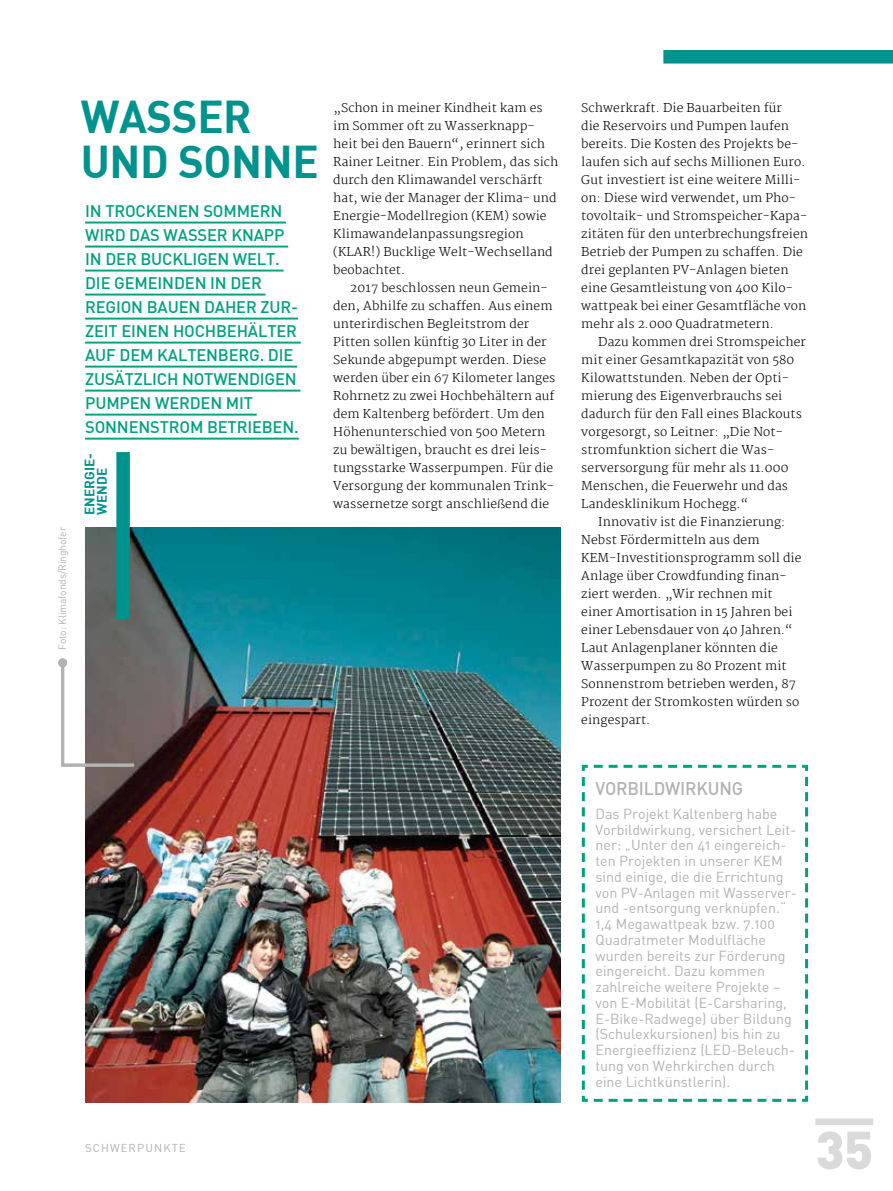
<style>
.page{position:relative;width:893px;height:1191px;background:#fff}
.page>*{position:absolute;margin:0;border:0;box-sizing:border-box;transform-origin:0 0}
.t1{font:900 52.5px "DIN";color:#dadada}
.t2{font:45px/45px "DIN Bold";letter-spacing:-.01em;color:#00928c}
.t3{font:500 18px "DIN";letter-spacing:-.01em;color:#b3b2b2}
.t4{font:500 16.5px/24px "DIN";letter-spacing:-.01em;color:#00a080}
.t5{font:14.25px/15.8px "DIN Alternate";color:#b3b2b2}
.t6{font:13.5px/12.3px "DIN Bold";color:#00928c}
.t7{font:200 12px/18px "Martel";letter-spacing:.01em;color:#000}
.t8{font:11.25px "DIN";letter-spacing:.1em;color:#b0b0b0}
.t9{font:10.5px "DIN Alternate";letter-spacing:-.01em;color:#b3b2b2}
</style>
<div class="page">
<div style="left:815px;top:1118px;width:58px;height:7px;background:#dadada"></div>
<div style="left:663px;top:50px;width:230px;height:14px;background:#00928c"></div>
<svg style="left:581px;top:764px;width:228px;height:338px"></svg>
<img style="left:85px;top:527px;width:475px;height:576px">
<div style="left:116px;top:452px;width:14px;height:167px;background:#00928c"></div>
<hr style="left:85px;top:221px;width:201px;height:2px;background:#00a080">
<hr style="left:85px;top:245px;width:203px;height:2px;background:#00a080">
<hr style="left:85px;top:269px;width:199px;height:2px;background:#00a080">
<hr style="left:85px;top:293px;width:180px;height:2px;background:#00a080">
<hr style="left:85px;top:317px;width:213px;height:2px;background:#00a080">
<hr style="left:85px;top:341px;width:216px;height:2px;background:#00a080">
<hr style="left:85px;top:365px;width:212px;height:2px;background:#00a080">
<hr style="left:85px;top:389px;width:215px;height:2px;background:#00a080">
<hr style="left:85px;top:413px;width:172px;height:2px;background:#00a080">
<hr style="left:85px;top:437px;width:214px;height:2px;background:#00a080">
<hr style="left:61px;top:661px;width:3px;height:104px;background:#b3b2b2">
<div style="left:58px;top:658px;width:9px;height:9px;background:#b3b2b2;border-radius:50%"></div>
<hr style="left:61px;top:763px;width:73px;height:3px;background:#b3b2b2">
<p class="t9" style="left:56px;top:650px;width:124px;rotate:-90deg">Foto: Klimafonds/Ringhofer</p>
<h2 class="t2" style="left:81px;top:92px;width:239px">WASSER<br>UND SONNE</h2>
<h3 class="t4" style="left:85px;top:198px;width:215px">IN TROCKENEN SOMMERN<br>WIRD DAS WASSER KNAPP<br>IN DER BUCKLIGEN WELT.<br>DIE GEMEINDEN IN DER<br>REGION BAUEN DAHER ZUR-<br>ZEIT EINEN HOCHBEHÄLTER<br>AUF DEM KALTENBERG. DIE<br>ZUSÄTZLICH NOTWENDIGEN<br>PUMPEN WERDEN MIT<br>SONNENSTROM BETRIEBEN.</h3>
<p class="t6" style="left:83px;top:515px;width:63px;rotate:-90deg">ENERGIE-<br>WENDE</p>
<p class="t7" style="left:333px;top:98px;width:227px">„Schon in meiner Kindheit kam es im Sommer oft zu Wasserknapp&shy;heit bei den Bauern“, erinnert sich<br>Rainer Leitner. Ein Problem, das sich durch den Klimawandel verschärft hat, wie der Manager der Klima- und<br>Energie-Modellregion (KEM) sowie<br>Klimawandelanpassungsregion (KLAR!) Bucklige Welt-Wechselland beobachtet.</p>
<p class="t7" style="left:333px;top:278px;width:224px;text-indent:17px">2017 beschlossen neun Gemein&shy;den, Abhilfe zu schaffen. Aus einem unterirdischen Begleitstrom der Pitten sollen künftig 30 Liter in der Sekunde abgepumpt werden. Diese werden über ein 67 Kilometer langes Rohrnetz zu zwei Hochbehältern auf dem Kaltenberg befördert. Um den Höhenunterschied von 500 Metern zu bewältigen, braucht es drei leis&shy;tungsstarke Wasserpumpen. Für die Versorgung der kommunalen Trink&shy;wassernetze sorgt anschließend die</p>
<p class="t8" style="left:85px;top:1141px;width:102px">SCHWERPUNKTE</p>
<p class="t7" style="left:581px;top:98px;width:228px">Schwerkraft. Die Bauarbeiten für<br>die Reservoirs und Pumpen laufen bereits. Die Kosten des Projekts be&shy;laufen sich auf sechs Millionen Euro.<br>Gut investiert ist eine weitere Milli&shy;on: Diese wird verwendet, um Pho&shy;tovoltaik- und Stromspeicher-Kapa&shy;zitäten für den unterbrechungsfreien Betrieb der Pumpen zu schaffen. Die drei geplanten PV-Anlagen bieten eine Gesamtleistung von 400 Kilo&shy;wattpeak bei einer Gesamtfläche von mehr als 2.000 Quadratmetern.</p>
<p class="t7" style="left:598px;top:332px;width:209px">Dazu kommen drei Stromspeicher</p>
<p class="t7" style="left:581px;top:350px;width:214px">mit einer Gesamtkapazität von 580</p>
<p class="t7" style="left:581px;top:368px;width:209px">Kilowattstunden. Neben der Opti-</p>
<p class="t7" style="left:581px;top:386px;width:202px">mierung des Eigenverbrauchs sei</p>
<p class="t7" style="left:581px;top:404px;width:222px">dadurch für den Fall eines Blackouts</p>
<p class="t7" style="left:581px;top:422px;width:203px">vorgesorgt, so Leitner: „Die Not-</p>
<p class="t7" style="left:581px;top:440px;width:194px">stromfunktion sichert die Was-</p>
<p class="t7" style="left:581px;top:458px;width:209px">serversorgung für mehr als 11.000</p>
<p class="t7" style="left:581px;top:476px;width:208px">Menschen, die Feuerwehr und das</p>
<p class="t7" style="left:581px;top:494px;width:169px">Landesklinikum Hochegg.“</p>
<p class="t7" style="left:598px;top:512px;width:189px">Innovativ ist die Finanzierung:</p>
<p class="t7" style="left:581px;top:530px;width:180px">Nebst Fördermitteln aus dem</p>
<p class="t7" style="left:581px;top:548px;width:222px">KEM-Investitionsprogramm soll die</p>
<p class="t7" style="left:581px;top:566px;width:207px">Anlage über Crowdfunding finan-</p>
<p class="t7" style="left:581px;top:584px;width:193px">ziert werden. „Wir rechnen mit</p>
<p class="t7" style="left:581px;top:602px;width:213px">einer Amortisation in 15 Jahren bei</p>
<p class="t7" style="left:581px;top:620px;width:213px">einer Lebensdauer von 40 Jahren.“</p>
<p class="t7" style="left:581px;top:638px;width:198px">Laut Anlagenplaner könnten die</p>
<p class="t7" style="left:581px;top:656px;width:207px">Wasserpumpen zu 80 Prozent mit</p>
<p class="t7" style="left:581px;top:674px;width:216px">Sonnenstrom betrieben werden, 87</p>
<p class="t7" style="left:581px;top:692px;width:219px">Prozent der Stromkosten würden so</p>
<p class="t7" style="left:581px;top:710px;width:71px">eingespart.</p>
<h3 class="t3" style="left:595px;top:777px;width:149px">VORBILDWIRKUNG</h3>
<p class="t5" style="left:595px;top:805px;width:203px">Das Projekt Kaltenberg habe<br>Vorbildwirkung, versichert Leit&shy;ner: „Unter den 41 eingereich&shy;ten Projekten in unserer KEM sind einige, die die Errichtung von PV-Anlagen mit Wasserver&shy;und -entsorgung verknüpfen.“<br>1,4 Megawattpeak bzw. 7.100<br>Quadratmeter Modulfläche wurden bereits zur Förderung eingereicht. Dazu kommen zahlreiche weitere Projekte – von E-Mobilität (E-Carsharing,<br>E-Bike-Radwege) über Bildung (Schulexkursionen) bis hin zu<br>Energieeffizienz (LED-Beleuch&shy;tung von Wehrkirchen durch eine Lichtkünstlerin).</p>
<h1 class="t1" style="left:815px;top:1114px;width:59px">35</h1>
</div>
